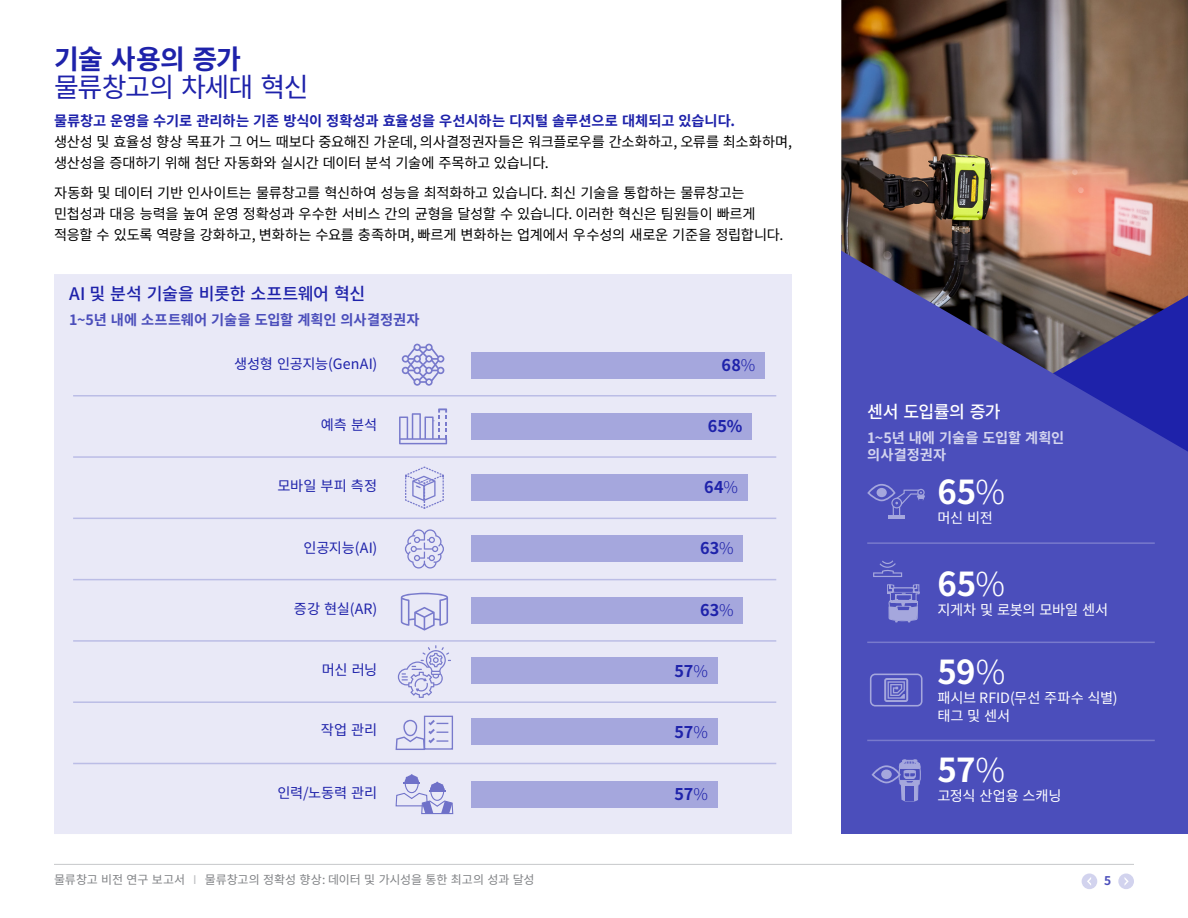
<style>
.page{position:relative;width:1188px;height:918px;background:#fff}
.page>*{position:absolute;margin:0;border:0;box-sizing:border-box;transform-origin:0 0}
.t1{font:700 33px "Noto Sans CJ Kkr";letter-spacing:-.01em;color:#fff}
.t2{font:27px "Noto Sans CJ Kkr";letter-spacing:-.045em;color:#1e22aa}
.t3{font:700 27px "Noto Sans CJ Kkr";letter-spacing:-.025em;color:#1e22aa}
.t4{font:500 17.25px "Noto Sans CJ Kkr";letter-spacing:-.02em;color:#1e22aa}
.t5{font:500 17.25px "Noto Sans CJ Kkr";letter-spacing:-.03em;color:#fff}
.t6{font:700 16.2px "Noto Sans CJ Kkr";letter-spacing:.01em;color:#1e22aa}
.t7{font:14.25px/21px "Noto Sans CJ Kkr";letter-spacing:-.02em;color:#000}
.t8{font:14.25px "Noto Sans CJ Kkr";letter-spacing:-.005em;color:#1e22aa}
.t9{font:700 14.25px "Noto Sans CJ Kkr";letter-spacing:-.005em;color:#1e22aa}
.t10{font:14.25px/18px "Noto Sans CJ Kkr";letter-spacing:-.015em;color:#fff}
.t11{font:700 14.25px "Noto Sans CJ Kkr";color:#4b4ebb}
.t12{font:700 14.25px/16.5px "Noto Sans CJ Kkr";letter-spacing:-.005em;color:#d2d3ee}
.t13{font:12px "Noto Sans CJ Kkr";letter-spacing:-.01em;color:#808285}
.t14{font:700 12px "Noto Sans CJ Kkr";color:#4b4ebb}
.s1{font-weight:300}
.s2{color:#bcbec0}
</style>
<div class="page">
<div style="left:841px;top:235px;width:347px;height:599px;background:#4b4ebb"></div>
<hr style="left:54px;top:864px;width:1080px;height:1px;background:#c7c8ca">
<div style="left:1118px;top:874px;width:16px;height:15px;background:#d2d3ee;border-radius:50%"></div>
<svg style="left:1124px;top:877px;width:5px;height:9px"></svg>
<div style="left:1082px;top:874px;width:15px;height:15px;background:#d2d3ee;border-radius:50%"></div>
<svg style="left:1087px;top:877px;width:4px;height:8px"></svg>
<img style="left:841px;top:0;width:347px;height:374px">
<svg style="left:1053px;top:295px;width:135px;height:157px"></svg>
<div style="left:54px;top:274px;width:738px;height:560px;background:#e9e9f7"></div>
<hr style="left:867px;top:542px;width:288px;height:2px;background:#787acc">
<hr style="left:867px;top:642px;width:288px;height:1px;background:#787acc">
<hr style="left:888px;top:516px;width:17px;height:3px;background:#a5a7dd">
<svg style="left:867px;top:484px;width:58px;height:32px"></svg>
<div style="left:877px;top:488px;width:10px;height:9px;background:#a5a7dd;border-radius:50%"></div>
<svg style="left:870px;top:674px;width:53px;height:33px"></svg>
<hr style="left:867px;top:740px;width:288px;height:1px;background:#787acc">
<svg style="left:872px;top:759px;width:49px;height:43px"></svg>
<div style="left:881px;top:770px;width:11px;height:9px;background:#a5a7dd;border-radius:50%"></div>
<svg style="left:873px;top:542px;width:47px;height:80px"></svg>
<div style="left:471px;top:352px;width:294px;height:27px;background:#a5a7dd"></div>
<hr style="left:73px;top:395px;width:703px;height:2px;background:#bbbde6">
<div style="left:471px;top:413px;width:281px;height:27px;background:#a5a7dd"></div>
<hr style="left:73px;top:456px;width:703px;height:2px;background:#bbbde6">
<div style="left:471px;top:474px;width:277px;height:27px;background:#a5a7dd"></div>
<hr style="left:73px;top:518px;width:703px;height:1px;background:#bbbde6">
<div style="left:471px;top:535px;width:272px;height:27px;background:#a5a7dd"></div>
<hr style="left:73px;top:579px;width:703px;height:1px;background:#bbbde6">
<div style="left:471px;top:597px;width:272px;height:27px;background:#a5a7dd"></div>
<hr style="left:73px;top:640px;width:703px;height:2px;background:#bbbde6">
<hr style="left:73px;top:701px;width:703px;height:2px;background:#bbbde6">
<hr style="left:73px;top:763px;width:703px;height:1px;background:#bbbde6">
<div style="left:471px;top:657px;width:247px;height:27px;background:#a5a7dd"></div>
<div style="left:471px;top:718px;width:247px;height:27px;background:#a5a7dd"></div>
<div style="left:471px;top:781px;width:247px;height:27px;background:#a5a7dd"></div>
<svg style="left:395px;top:774px;width:59px;height:41px"></svg>
<svg style="left:401px;top:593px;width:47px;height:38px"></svg>
<svg style="left:399px;top:408px;width:48px;height:36px"></svg>
<svg style="left:398px;top:645px;width:53px;height:53px"></svg>
<svg style="left:402px;top:344px;width:42px;height:42px"></svg>
<svg style="left:405px;top:529px;width:39px;height:40px"></svg>
<svg style="left:396px;top:715px;width:57px;height:35px"></svg>
<svg style="left:405px;top:467px;width:39px;height:42px"></svg>
<h2 class="t3" style="left:54px;top:44px;width:189px">기술 사용의 증가</h2>
<h2 class="t2" style="left:54px;top:72px;width:256px">물류창고의 차세대 혁신</h2>
<p class="t9" style="left:54px;top:113px;width:683px">물류창고 운영을 수기로 관리하는 기존 방식이 정확성과 효율성을 우선시하는 디지털 솔루션으로 대체되고 있습니다.</p>
<p class="t7" style="left:54px;top:132px;width:740px">생산성 및 효율성 향상 목표가 그 어느 때보다 중요해진 가운데, 의사결정권자들은 워크플로우를 간소화하고, 오류를 최소화하며, 생산성을 증대하기 위해 첨단 자동화와 실시간 데이터 분석 기술에 주목하고 있습니다.</p>
<p class="t7" style="left:54px;top:182px;width:731px">자동화 및 데이터 기반 인사이트는 물류창고를 혁신하여 성능을 최적화하고 있습니다. 최신 기술을 통합하는 물류창고는 민첩성과 대응 능력을 높여 운영 정확성과 우수한 서비스 간의 균형을 달성할 수 있습니다. 이러한 혁신은 팀원들이 빠르게 적응할 수 있도록 역량을 강화하고, 변화하는 수요를 충족하며, 빠르게 변화하는 업계에서 우수성의 새로운 기준을 정립합니다.</p>
<p class="t4" style="left:69px;top:284px;width:297px">AI 및 분석 기술을 비롯한 소프트웨어 혁신</p>
<p class="t11" style="left:69px;top:312px;width:352px">1~5년 내에 소프트웨어 기술을 도입할 계획인 의사결정권자</p>
<p class="t8" style="left:234px;top:356px;width:145px">생성형 인공지능(GenAI)</p>
<p class="t6" style="left:722px;top:356px;width:35px">68<span class="s1">%</span></p>
<p class="t8" style="left:321px;top:417px;width:58px">예측 분석</p>
<p class="t6" style="left:708px;top:417px;width:36px">65%</p>
<p class="t8" style="left:277px;top:478px;width:102px">모바일 부피 측정</p>
<p class="t6" style="left:704px;top:478px;width:35px">64<span class="s1">%</span></p>
<p class="t8" style="left:304px;top:540px;width:75px">인공지능(AI)</p>
<p class="t6" style="left:700px;top:539px;width:35px">63<span class="s1">%</span></p>
<p class="t8" style="left:294px;top:601px;width:85px">증강 현실(AR)</p>
<p class="t6" style="left:700px;top:601px;width:35px">63<span class="s1">%</span></p>
<p class="t8" style="left:322px;top:662px;width:57px">머신 러닝</p>
<p class="t6" style="left:674px;top:662px;width:35px">57<span class="s1">%</span></p>
<p class="t8" style="left:321px;top:722px;width:58px">작업 관리</p>
<p class="t6" style="left:674px;top:723px;width:35px">57<span class="s1">%</span></p>
<p class="t8" style="left:278px;top:785px;width:101px">인력/노동력 관리</p>
<p class="t6" style="left:674px;top:785px;width:35px">57<span class="s1">%</span></p>
<p class="t5" style="left:867px;top:402px;width:135px">센서 도입률의 증가</p>
<p class="t12" style="left:867px;top:430px;width:199px">1~5년 내에 기술을 도입할 계획인 의사결정권자</p>
<h1 class="t1" style="left:937px;top:474px;width:69px">65<span class="s1">%</span></h1>
<p class="t10" style="left:937px;top:509px;width:57px">머신 비전</p>
<h1 class="t1" style="left:937px;top:565px;width:69px">65<span class="s1">%</span></h1>
<p class="t10" style="left:937px;top:601px;width:172px">지게차 및 로봇의 모바일 센서</p>
<h1 class="t1" style="left:937px;top:653px;width:69px">59<span class="s1">%</span></h1>
<p class="t10" style="left:937px;top:689px;width:182px">패시브 RFID(무선 주파수 식별) 태그 및 센서</p>
<h1 class="t1" style="left:937px;top:751px;width:69px">57<span class="s1">%</span></h1>
<p class="t10" style="left:937px;top:787px;width:126px">고정식 산업용 스캐닝</p>
<p class="t13" style="left:54px;top:873px;width:482px">물류창고 비전 연구 보고서 <span class="s2">I</span> 물류창고의 정확성 향상: 데이터 및 가시성을 통한 최고의 성과 달성</p>
<p class="t14" style="left:1104px;top:874px;width:9px">5</p>
</div>
